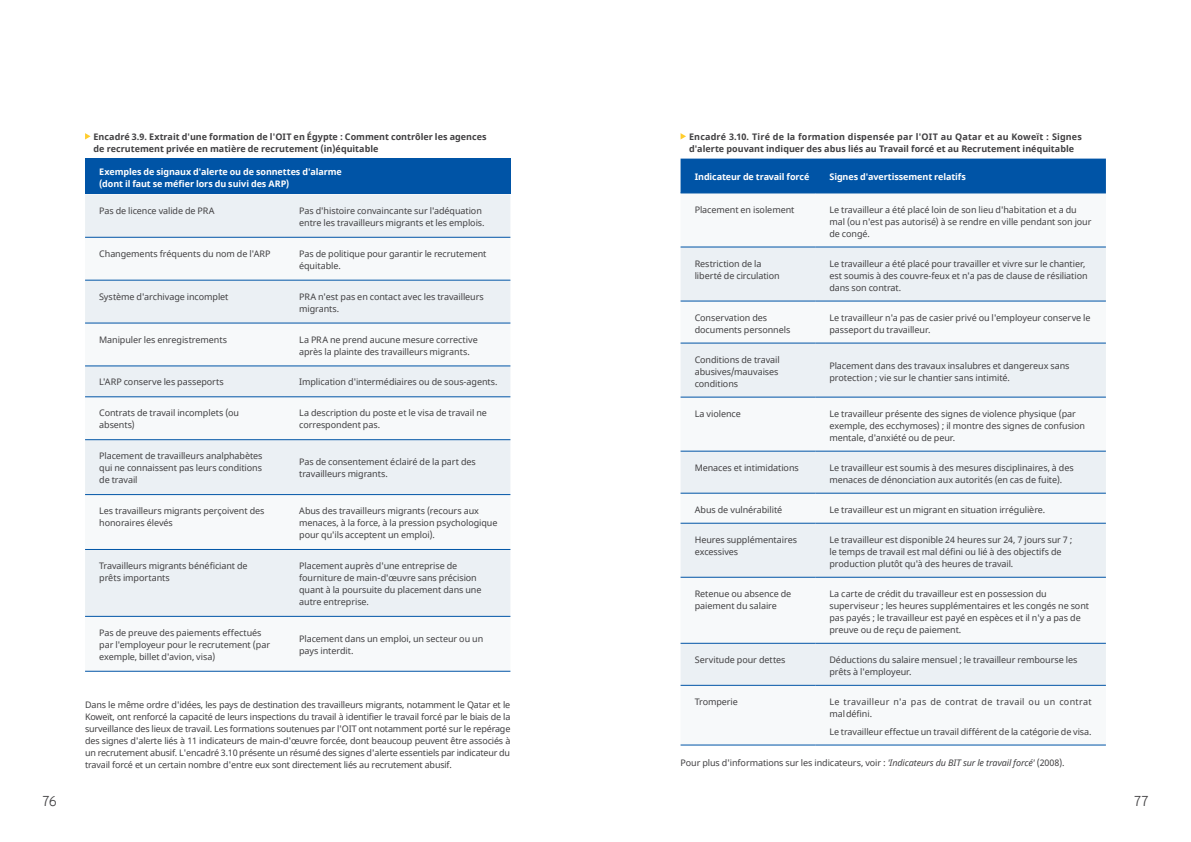
<style>
.page{position:relative;width:1191px;height:842px;background:#fff}
.page>*{position:absolute;margin:0;border:0;box-sizing:border-box;transform-origin:0 0}
.t1{font:300 14px "Overpass";color:#414042}
.t2{font:9px/12px "Noto Sans";letter-spacing:-.01em;color:#414042}
.t3{font:700 9px/12px "Noto Sans";color:#414042}
.t4{font:700 9px/12px "Noto Sans";letter-spacing:-.01em;color:#fff}
.t5{font:9px/12px "Noto Sans";letter-spacing:.035em;color:#414042}
.s1{font-style:italic}
</style>
<div class="page">
<div style="left:85px;top:159px;width:425px;height:35px;background:#0054a6"></div>
<div style="left:85px;top:194px;width:425px;height:43px;background:#ebf0f4"></div>
<svg style="left:85px;top:279px;width:425px;height:392px;fill:#ebf0f4"></svg>
<hr style="left:85px;top:237px;width:200px;height:1px;background:#0054a6">
<hr style="left:285px;top:237px;width:225px;height:1px;background:#0054a6">
<hr style="left:85px;top:280px;width:200px;height:1px;background:#0054a6">
<hr style="left:285px;top:280px;width:225px;height:1px;background:#0054a6">
<hr style="left:85px;top:323px;width:200px;height:1px;background:#0054a6">
<hr style="left:285px;top:323px;width:225px;height:1px;background:#0054a6">
<hr style="left:85px;top:366px;width:200px;height:1px;background:#0054a6">
<hr style="left:285px;top:366px;width:225px;height:1px;background:#0054a6">
<hr style="left:85px;top:397px;width:200px;height:1px;background:#0054a6">
<hr style="left:285px;top:397px;width:225px;height:1px;background:#0054a6">
<hr style="left:85px;top:439px;width:200px;height:1px;background:#0054a6">
<hr style="left:285px;top:439px;width:225px;height:1px;background:#0054a6">
<hr style="left:85px;top:494px;width:200px;height:1px;background:#0054a6">
<hr style="left:285px;top:494px;width:225px;height:1px;background:#0054a6">
<hr style="left:85px;top:549px;width:200px;height:1px;background:#0054a6">
<hr style="left:285px;top:549px;width:225px;height:1px;background:#0054a6">
<hr style="left:85px;top:616px;width:200px;height:1px;background:#0054a6">
<hr style="left:285px;top:616px;width:225px;height:1px;background:#0054a6">
<hr style="left:85px;top:671px;width:200px;height:1px;background:#0054a6">
<hr style="left:285px;top:671px;width:225px;height:1px;background:#0054a6">
<svg style="left:85px;top:133px;width:6px;height:6px"></svg>
<div style="left:680px;top:159px;width:426px;height:34px;background:#0054a6"></div>
<svg style="left:680px;top:248px;width:426px;height:437px;fill:#ebf0f4"></svg>
<hr style="left:680px;top:247px;width:135px;height:1px;background:#0054a6">
<hr style="left:815px;top:247px;width:291px;height:1px;background:#0054a6">
<hr style="left:680px;top:301px;width:135px;height:1px;background:#0054a6">
<hr style="left:815px;top:301px;width:291px;height:1px;background:#0054a6">
<hr style="left:680px;top:343px;width:135px;height:1px;background:#0054a6">
<hr style="left:815px;top:343px;width:291px;height:1px;background:#0054a6">
<hr style="left:680px;top:397px;width:135px;height:1px;background:#0054a6">
<hr style="left:815px;top:397px;width:291px;height:1px;background:#0054a6">
<hr style="left:680px;top:451px;width:135px;height:1px;background:#0054a6">
<hr style="left:815px;top:451px;width:291px;height:1px;background:#0054a6">
<hr style="left:680px;top:493px;width:135px;height:1px;background:#0054a6">
<hr style="left:815px;top:493px;width:291px;height:1px;background:#0054a6">
<hr style="left:680px;top:523px;width:135px;height:1px;background:#0054a6">
<hr style="left:815px;top:523px;width:291px;height:1px;background:#0054a6">
<hr style="left:680px;top:577px;width:135px;height:1px;background:#0054a6">
<hr style="left:815px;top:577px;width:291px;height:1px;background:#0054a6">
<hr style="left:680px;top:643px;width:135px;height:1px;background:#0054a6">
<hr style="left:815px;top:643px;width:291px;height:1px;background:#0054a6">
<hr style="left:680px;top:685px;width:135px;height:1px;background:#0054a6">
<hr style="left:815px;top:685px;width:291px;height:1px;background:#0054a6">
<hr style="left:680px;top:745px;width:135px;height:1px;background:#0054a6">
<hr style="left:815px;top:745px;width:291px;height:1px;background:#0054a6">
<hr style="left:680px;top:193px;width:135px;height:1px;background:#0054a6">
<hr style="left:815px;top:193px;width:291px;height:1px;background:#0054a6">
<svg style="left:680px;top:133px;width:6px;height:6px"></svg>
<p class="t3" style="left:94px;top:130px;width:394px">Encadré 3.9. Extrait d'une formation de l'OIT en Égypte : Comment contrôler les agences de recrutement privée en matière de recrutement (in)équitable</p>
<p class="t4" style="left:99px;top:166px;width:244px">Exemples de signaux d'alerte ou de sonnettes d'alarme (dont il faut se méfier lors du suivi des ARP)</p>
<p class="t2" style="left:99px;top:205px;width:117px">Pas de licence valide de PRA</p>
<p class="t2" style="left:299px;top:205px;width:187px">Pas d'histoire convaincante sur l'adéquation entre les travailleurs migrants et les emplois.</p>
<p class="t2" style="left:99px;top:248px;width:173px">Changements fréquents du nom de l'ARP</p>
<p class="t2" style="left:299px;top:248px;width:189px">Pas de politique pour garantir le recrutement équitable.</p>
<p class="t2" style="left:99px;top:291px;width:131px">Système d'archivage incomplet</p>
<p class="t2" style="left:299px;top:291px;width:186px">PRA n'est pas en contact avec les travailleurs migrants.</p>
<p class="t2" style="left:99px;top:334px;width:129px">Manipuler les enregistrements</p>
<p class="t2" style="left:299px;top:334px;width:180px">La PRA ne prend aucune mesure corrective après la plainte des travailleurs migrants.</p>
<p class="t2" style="left:99px;top:376px;width:126px">L'ARP conserve les passeports</p>
<p class="t2" style="left:299px;top:376px;width:200px">Implication d'intermédiaires ou de sous-agents.</p>
<p class="t2" style="left:99px;top:407px;width:141px">Contrats de travail incomplets (ou absents)</p>
<p class="t2" style="left:299px;top:407px;width:189px">La description du poste et le visa de travail ne correspondent pas.</p>
<p class="t2" style="left:99px;top:450px;width:165px;text-align:justify">Placement de travailleurs analphabètes qui ne connaissent pas leurs conditions de travail</p>
<p class="t2" style="left:299px;top:456px;width:178px">Pas de consentement éclairé de la part des travailleurs migrants.</p>
<p class="t2" style="left:99px;top:505px;width:167px">Les travailleurs migrants perçoivent des honoraires élevés</p>
<p class="t2" style="left:299px;top:505px;width:200px">Abus des travailleurs migrants (recours aux menaces, à la force, à la pression psychologique pour qu'ils acceptent un emploi).</p>
<p class="t2" style="left:99px;top:560px;width:150px">Travailleurs migrants bénéficiant de prêts importants</p>
<p class="t2" style="left:299px;top:560px;width:184px">Placement auprès d'une entreprise de fourniture de main-d'œuvre sans précision quant à la poursuite du placement dans une autre entreprise.</p>
<p class="t2" style="left:99px;top:627px;width:172px">Pas de preuve des paiements effectués par l'employeur pour le recrutement (par exemple, billet d'avion, visa)</p>
<p class="t2" style="left:299px;top:633px;width:186px">Placement dans un emploi, un secteur ou un pays interdit.</p>
<p class="t2" style="left:85px;top:699px;width:427px;text-align:justify">Dans le même ordre d'idées, les pays de destination des travailleurs migrants, notamment le Qatar et le Koweït, ont renforcé la capacité de leurs inspections du travail à identifier le travail forcé par le biais de la surveillance des lieux de travail. Les formations soutenues par l'OIT ont notamment porté sur le repérage des signes d'alerte liés à 11 indicateurs de main-d'œuvre forcée, dont beaucoup peuvent être associés à un recrutement abusif. L'encadré 3.10 présente un résumé des signes d'alerte essentiels par indicateur du travail forcé et un certain nombre d'entre eux sont directement liés au recrutement abusif.</p>
<p class="t3" style="left:689px;top:130px;width:394px">Encadré 3.10. Tiré de la formation dispensée par l'OIT au Qatar et au Koweït : Signes d'alerte pouvant indiquer des abus liés au Travail forcé et au Recrutement inéquitable</p>
<p class="t4" style="left:694px;top:171px;width:116px">Indicateur de travail forcé</p>
<p class="t4" style="left:829px;top:171px;width:138px">Signes d'avertissement relatifs</p>
<p class="t2" style="left:694px;top:204px;width:101px">Placement en isolement</p>
<p class="t2" style="left:829px;top:204px;width:263px">Le travailleur a été placé loin de son lieu d'habitation et a du mal (ou n'est pas autorisé) à se rendre en ville pendant son jour de congé.</p>
<p class="t2" style="left:694px;top:258px;width:87px">Restriction de la liberté de circulation</p>
<p class="t2" style="left:829px;top:258px;width:260px">Le travailleur a été placé pour travailler et vivre sur le chantier, est soumis à des couvre-feux et n'a pas de clause de résiliation dans son contrat.</p>
<p class="t2" style="left:694px;top:312px;width:97px">Conservation des documents personnels</p>
<p class="t2" style="left:829px;top:312px;width:263px">Le travailleur n'a pas de casier privé ou l'employeur conserve le passeport du travailleur.</p>
<p class="t2" style="left:694px;top:354px;width:87px">Conditions de travail abusives/mauvaises conditions</p>
<p class="t2" style="left:829px;top:360px;width:242px">Placement dans des travaux insalubres et dangereux sans protection ; vie sur le chantier sans intimité.</p>
<p class="t2" style="left:694px;top:408px;width:48px">La violence</p>
<p class="t2" style="left:829px;top:408px;width:257px">Le travailleur présente des signes de violence physique (par exemple, des ecchymoses) ; il montre des signes de confusion mentale, d'anxiété ou de peur.</p>
<p class="t2" style="left:694px;top:462px;width:106px">Menaces et intimidations</p>
<p class="t2" style="left:829px;top:462px;width:246px">Le travailleur est soumis à des mesures disciplinaires, à des menaces de dénonciation aux autorités (en cas de fuite).</p>
<p class="t2" style="left:694px;top:504px;width:89px">Abus de vulnérabilité</p>
<p class="t2" style="left:829px;top:504px;width:217px">Le travailleur est un migrant en situation irrégulière.</p>
<p class="t2" style="left:694px;top:534px;width:104px">Heures supplémentaires excessives</p>
<p class="t2" style="left:829px;top:534px;width:245px">Le travailleur est disponible 24 heures sur 24, 7 jours sur 7 ; le temps de travail est mal défini ou lié à des objectifs de production plutôt qu'à des heures de travail.</p>
<p class="t2" style="left:694px;top:588px;width:98px">Retenue ou absence de paiement du salaire</p>
<p class="t2" style="left:829px;top:588px;width:261px">La carte de crédit du travailleur est en possession du superviseur ; les heures supplémentaires et les congés ne sont pas payés ; le travailleur est payé en espèces et il n'y a pas de preuve ou de reçu de paiement.</p>
<p class="t2" style="left:694px;top:654px;width:92px">Servitude pour dettes</p>
<p class="t2" style="left:829px;top:654px;width:249px">Déductions du salaire mensuel ; le travailleur rembourse les prêts à l'employeur.</p>
<p class="t2" style="left:694px;top:696px;width:45px">Tromperie</p>
<p class="t5" style="left:829px;top:696px;width:264px">Le travailleur n'a pas de contrat de travail ou un contrat maldéfini.</p>
<p class="t2" style="left:829px;top:726px;width:264px">Le travailleur effectue un travail différent de la catégorie de visa.</p>
<p class="t2" style="left:680px;top:757px;width:385px">Pour plus d'informations sur les indicateurs, voir : <span class="s1">'Indicateurs du BIT sur le travail forcé'</span> (2008).</p>
<h1 class="t1" style="left:43px;top:791px;width:16px">76</h1>
<h1 class="t1" style="left:1134px;top:791px;width:16px">77</h1>
</div>
